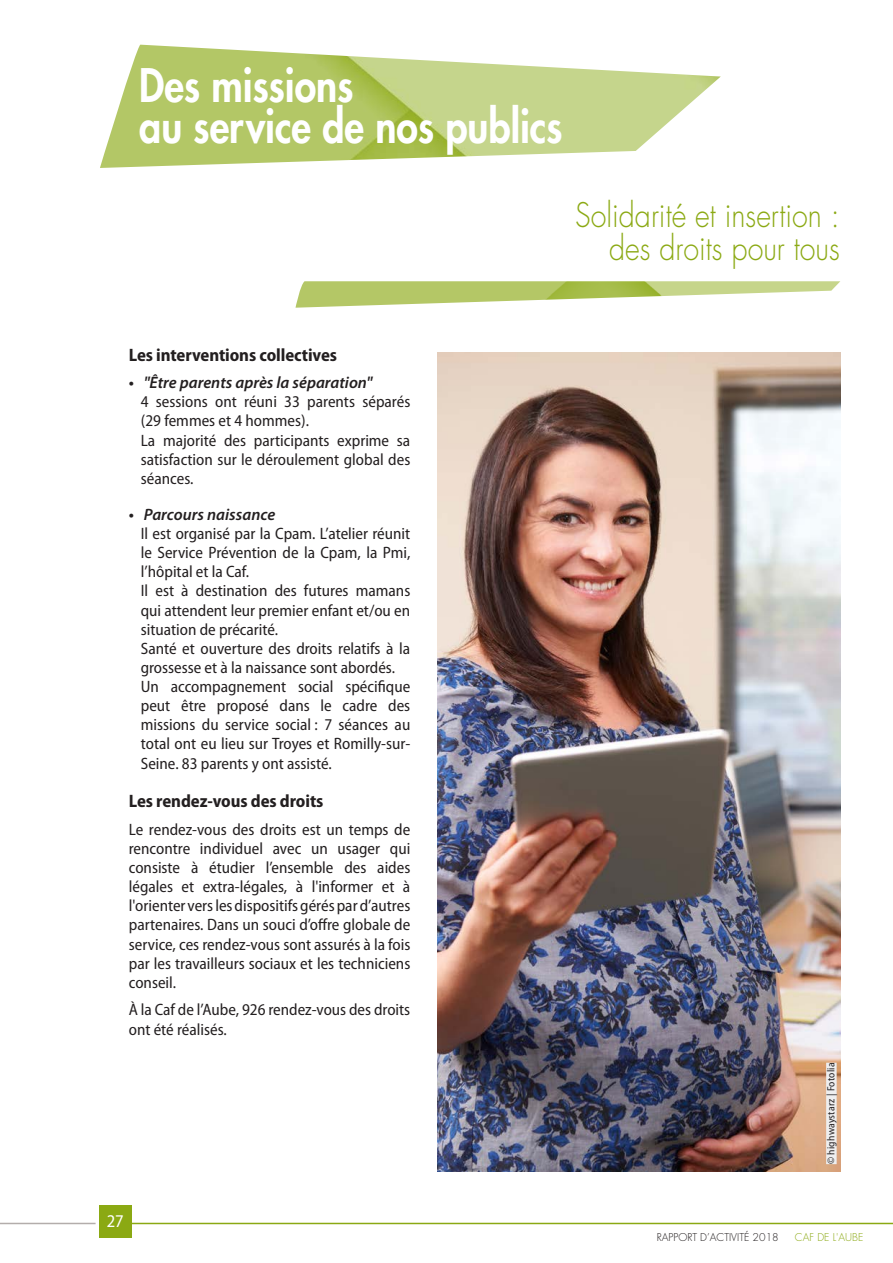
<style>
.page{position:relative;width:893px;height:1263px;background:#fff}
.page>*{position:absolute;margin:0;border:0;box-sizing:border-box;transform-origin:0 0}
.t1{font:800 45px/40.5px "Futura Std";color:#fff;scale:.87 1}
.t2{font:300 33px/33px "Futura Std";color:#8ba913;text-align:right;scale:.87 1}
.TITRESOUSCHAP_BoldSe{font:700 semi-condensed 18px "Myriad Pro";letter-spacing:-.005em;color:#231f20}
.t3{font:semi-condensed 18px "Myriad Pro";color:#fff}
.TEXT_RETRAIT{font:semi-condensed 16.5px/19px "Myriad Pro";color:#231f20;text-align:justify}
.TEXT_SemiconD_11_12{font:semi-condensed 16.5px/19px "Myriad Pro";color:#231f20;text-align:justify}
.t4{font:italic 600 16.5px "Myriad Pro";color:#231f20}
.t5{font:300 10.5px "Futura Std";color:#231f20}
.Copyright_BLACK{font:semi-condensed 10.5px "Myriad Pro";letter-spacing:.02em;color:#231f20}
.t6{font:300 10.5px "Futura Std";color:#8ba913}
</style>
<div class="page">
<img style="left:100px;top:45px;width:621px;height:123px">
<img style="left:295px;top:281px;width:545px;height:27px">
<hr style="left:0;top:1223px;width:96px;height:1px;background:#b3adab">
<hr style="left:119px;top:1223px;width:774px;height:1px;background:#8ba913">
<div style="left:99px;top:1205px;width:33px;height:32px;background:#8ba913"></div>
<img style="left:438px;top:353px;width:402px;height:818px">
<div style="left:826px;top:1063px;width:11px;height:101px;background:#eeeeef"></div>
<h1 class="t1" style="left:139px;top:65px;width:488px">Des missions<br>au service de nos publics</h1>
<h2 class="t2" style="left:575px;top:199px;width:306px">Solidarité et insertion : des droits pour tous</h2>
<p class="TITRESOUSCHAP_BoldSe" style="left:129px;top:343px;width:210px">Les interventions collectives</p>
<p class="t4" style="left:129px;top:372px;width:245px">• "Être parents après la séparation"</p>
<p class="TEXT_RETRAIT" style="left:141px;top:392px;width:271px">4 sessions ont réuni 33 parents séparés (29 femmes et 4 hommes).</p>
<p class="TEXT_RETRAIT" style="left:141px;top:430px;width:271px">La majorité des participants exprime sa satisfaction sur le déroulement global des séances.</p>
<p class="t4" style="left:129px;top:504px;width:148px">• Parcours naissance</p>
<p class="TEXT_RETRAIT" style="left:141px;top:524px;width:271px">Il est organisé par la Cpam. L’atelier réunit le Service Prévention de la Cpam, la Pmi, l’hôpital et la Caf.</p>
<p class="TEXT_RETRAIT" style="left:141px;top:581px;width:271px">Il est à destination des futures mamans qui attendent leur premier enfant et/ou en situation de précarité.</p>
<p class="TEXT_RETRAIT" style="left:141px;top:638px;width:271px">Santé et ouverture des droits relatifs à la grossesse et à la naissance sont abordés.</p>
<p class="TEXT_RETRAIT" style="left:141px;top:677px;width:271px">Un accompagnement social spécifique peut être proposé dans le cadre des missions du service social : 7 séances au total ont eu lieu sur Troyes et Romilly-sur-Seine. 83 parents y ont assisté.</p>
<p class="TITRESOUSCHAP_BoldSe" style="left:129px;top:789px;width:196px">Les rendez-vous des droits</p>
<p class="TEXT_SemiconD_11_12" style="left:129px;top:819px;width:283px">Le rendez-vous des droits est un temps de rencontre individuel avec un usager qui consiste à étudier l’ensemble des aides légales et extra-légales, à l'informer et à l'orienter vers les dispositifs gérés par d’autres partenaires. Dans un souci d’offre globale de service, ces rendez-vous sont assurés à la fois par les travailleurs sociaux et les techniciens conseil.</p>
<p class="TEXT_SemiconD_11_12" style="left:129px;top:1000px;width:283px">À la Caf de l’Aube, 926 rendez-vous des droits ont été réalisés.</p>
<p class="t3" style="left:107px;top:1210px;width:19px">27</p>
<p class="Copyright_BLACK" style="left:825px;top:1164px;width:103px;rotate:-90deg">© highwaystarz | Fotolia</p>
<p class="t5" style="left:657px;top:1230px;width:123px">RAPPORT D’ACTIVITÉ 2018</p>
<p class="t6" style="left:795px;top:1230px;width:70px">CAF DE L'AUBE</p>
</div>
